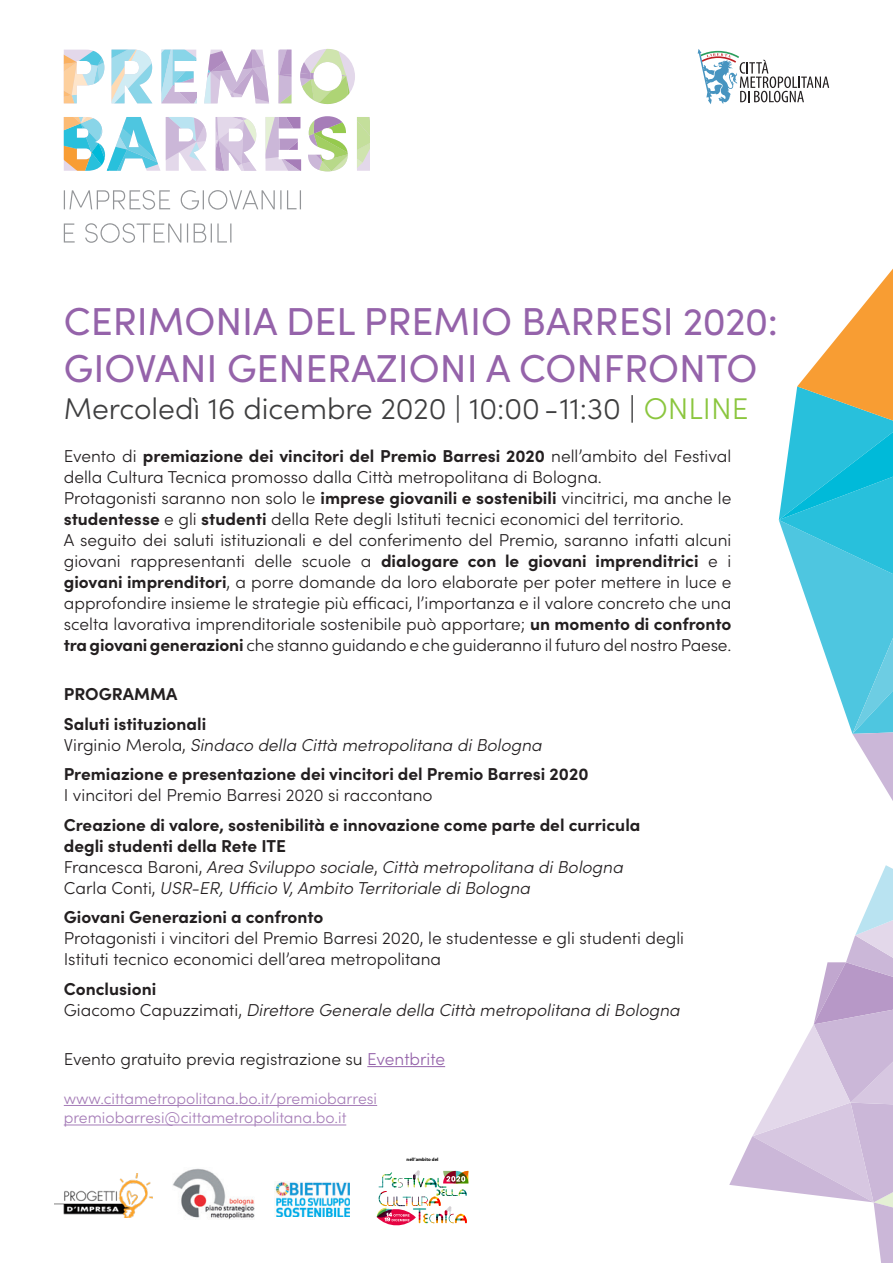
<style>
.page{position:relative;width:893px;height:1263px;background:#fff}
.page>*{position:absolute;margin:0;border:0;box-sizing:border-box;transform-origin:0 0}
.t1{font:39px "Sofia Pro";color:#9563aa}
.t2{font:300 30px "Sofia Pro";color:#3e3e3f}
.t3{font:300 17.25px/21px "Sofia Pro";color:#231f20}
.t4{font:700 17.25px/21px "Sofia Pro";color:#231f20}
.t5{font:italic 300 17.25px/21px "Sofia Pro";color:#231f20}
.t6{font:300 15.75px "Sofia Pro";color:#a67db8}
.t7{font:700 4.8px "Myriad";color:#000}
.s1{color:#8bc63e}
.s2{font-weight:700}
.s3{font-weight:700;font-style:normal}
.s4{font-style:normal}
.s5{font-weight:300}
.s6{font-weight:300;font-style:italic}
.s7{color:#9563aa}
</style>
<div class="page">
<svg style="left:698px;top:49px;width:131px;height:55px"></svg>
<svg style="left:64px;top:49px;width:306px;height:122px"></svg>
<svg style="left:64px;top:223px;width:167px;height:20px"></svg>
<svg style="left:64px;top:190px;width:237px;height:20px"></svg>
<svg style="left:729px;top:865px;width:164px;height:398px"></svg>
<svg style="left:779px;top:269px;width:114px;height:532px"></svg>
<img style="left:54px;top:1174px;width:98px;height:43px">
<img style="left:275px;top:1182px;width:75px;height:35px">
<img style="left:173px;top:1168px;width:82px;height:51px">
<hr style="left:367px;top:1066px;width:78px;height:1px;background:#9563aa">
<hr style="left:64px;top:1105px;width:313px;height:1px;background:#a67db8">
<hr style="left:64px;top:1124px;width:282px;height:1px;background:#a67db8">
<img style="left:377px;top:1170px;width:91px;height:56px">
<p class="t1" style="left:64px;top:293px;width:716px">CERIMONIA DEL PREMIO BARRESI 2020:</p>
<p class="t1" style="left:64px;top:340px;width:695px">GIOVANI GENERAZIONI A CONFRONTO</p>
<p class="t2" style="left:64px;top:387px;width:686px">Mercoledì 16 dicembre 2020 | 10:00 - 11:30 | <span class="s1">ONLINE</span></p>
<p class="t3" style="left:64px;top:445px;width:669px">Evento di <span class="s2">premiazione dei vincitori del Premio Barresi 2020</span> nell’ambito del Festival della Cultura Tecnica promosso dalla Città metropolitana di Bologna.</p>
<p class="t3" style="left:64px;top:487px;width:669px">Protagonisti saranno non solo le <span class="s2">imprese giovanili e sostenibili</span> vincitrici, ma anche le <span class="s2">studentesse</span> e gli <span class="s2">studenti</span> della Rete degli Istituti tecnici economici del territorio.</p>
<p class="t3" style="left:64px;top:529px;width:669px;text-align:justify">A seguito dei saluti istituzionali e del conferimento del Premio, saranno infatti alcuni giovani rappresentanti delle scuole a <span class="s2">dialogare con le giovani imprenditrici</span> e i <span class="s2">giovani imprenditori</span>, a porre domande da loro elaborate per poter mettere in luce e approfondire insieme le strategie più efficaci, l’importanza e il valore concreto che una scelta lavorativa imprenditoriale sostenibile può apportare; <span class="s2">un momento di confronto tra giovani generazioni</span> che stanno guidando e che guideranno il futuro del nostro Paese.</p>
<p class="t4" style="left:64px;top:682px;width:115px">PROGRAMMA</p>
<p class="t5" style="left:64px;top:712px;width:480px"><span class="s3">Saluti istituzionali<br></span><span class="s4">Virginio Merola,</span> Sindaco della Città metropolitana di Bologna</p>
<p class="t4" style="left:64px;top:762px;width:526px">Premiazione e presentazione dei vincitori del Premio Barresi 2020<br><span class="s5">I vincitori del Premio Barresi 2020 si raccontano</span></p>
<p class="t4" style="left:64px;top:813px;width:578px">Creazione di valore, sostenibilità e innovazione come parte del curricula degli studenti della Rete ITE<br><span class="s5">Francesca Baroni,</span> <span class="s6">Area Sviluppo sociale</span><span class="s5">,</span> <span class="s6">Città metropolitana di Bologna </span><span class="s5">Carla Conti,</span> <span class="s6">USR-ER, Ufficio V, Ambito Territoriale di Bologna</span></p>
<p class="t3" style="left:64px;top:906px;width:622px"><span class="s2">Giovani Generazioni a confronto<br></span>Protagonisti i vincitori del Premio Barresi 2020, le studentesse e gli studenti degli<br>Istituti tecnico economici dell’area metropolitana</p>
<p class="t5" style="left:64px;top:977px;width:618px"><span class="s3">Conclusioni<br></span><span class="s4">Giacomo Capuzzimati,</span> Direttore Generale della Città metropolitana di Bologna</p>
<p class="t3" style="left:64px;top:1047px;width:383px">Evento gratuito previa registrazione su <span class="s7">Eventbrite</span></p>
<p class="t6" style="left:64px;top:1087px;width:315px">www.cittametropolitana.bo.it/premiobarresi</p>
<p class="t6" style="left:64px;top:1106px;width:284px">premiobarresi@cittametropolitana.bo.it</p>
<p class="t7" style="left:407px;top:1157px;width:33px">nell’ambito del</p>
</div>
